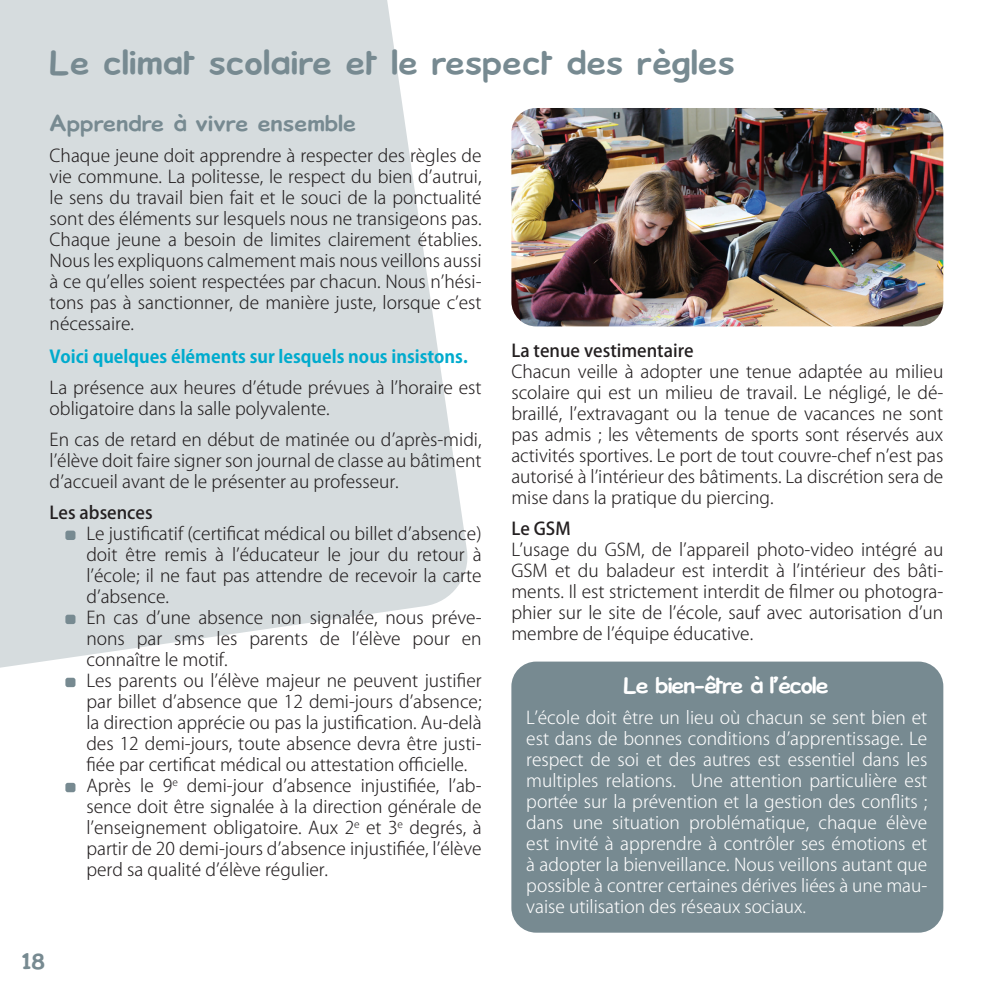
<style>
.page{position:relative;width:993px;height:993px;background:#fff}
.page>*{position:absolute;margin:0;border:0;box-sizing:border-box;transform-origin:0 0}
.t1{font:31.5px "Kronika";letter-spacing:.02em;color:#778a91}
.t2{font:21px "Kronika";letter-spacing:.02em;color:#778a91}
.t3{font:21px "Kronika";letter-spacing:-.04em;color:#fff}
.t4{font:300 17.5px/21px "Koz Go Pro";color:#231f20;text-align:justify}
.t5{font:300 17.5px/21px "Koz Go Pro";color:#fff;text-align:justify}
.t6{font:700 17.5px "Koz Go Pro";color:#00abcd}
.t7{font:500 17.5px "Koz Go Pro";color:#231f20}
</style>
<div class="page">
<svg style="left:0;top:0;width:468px;height:687px;background:#dbe1e2"></svg>
<img style="left:511px;top:108px;width:432px;height:218px">
<div style="left:511px;top:661px;width:432px;height:271px;background:#778a91;border-radius:25px"></div>
<div style="left:65px;top:530px;width:10px;height:10px;background:#778a91;border-radius:2px"></div>
<div style="left:65px;top:614px;width:10px;height:10px;background:#778a91;border-radius:2px"></div>
<div style="left:65px;top:677px;width:10px;height:10px;background:#778a91;border-radius:2px"></div>
<div style="left:65px;top:782px;width:10px;height:10px;background:#778a91;border-radius:2px"></div>
<h1 class="t1" style="left:50px;top:40px;width:686px">Le climat scolaire et le respect des règles</h1>
<p class="t2" style="left:50px;top:108px;width:308px">Apprendre à vivre ensemble</p>
<p class="t4" style="left:50px;top:145px;width:433px">Chaque jeune doit apprendre à respecter des règles de vie commune. La politesse, le respect du bien d’autrui, le sens du travail bien fait et le souci de la ponctualité sont des éléments sur lesquels nous ne transigeons pas.<br>Chaque jeune a besoin de limites clairement établies.<br>Nous les expliquons calmement mais nous veillons aussi à ce qu’elles soient respectées par chacun. Nous n’hési&shy;tons pas à sanctionner, de manière juste, lorsque c’est nécessaire.</p>
<p class="t7" style="left:511px;top:339px;width:184px">La tenue vestimentaire</p>
<p class="t4" style="left:511px;top:361px;width:433px">Chacun veille à adopter une tenue adaptée au milieu scolaire qui est un milieu de travail. Le négligé, le dé&shy;braillé, l’extravagant ou la tenue de vacances ne sont pas admis ; les vêtements de sports sont réservés aux activités sportives. Le port de tout couvre-chef n’est pas autorisé à l’intérieur des bâtiments. La discrétion sera de mise dans la pratique du piercing.</p>
<p class="t7" style="left:511px;top:517px;width:61px">Le GSM</p>
<p class="t4" style="left:511px;top:538px;width:433px">L’usage du GSM, de l’appareil photo-video intégré au GSM et du baladeur est interdit à l’intérieur des bâti&shy;ments. Il est strictement interdit de filmer ou photogra&shy;phier sur le site de l’école, sauf avec autorisation d’un membre de l’équipe éducative.</p>
<p class="t3" style="left:623px;top:669px;width:206px">Le bien-être à l’école</p>
<p class="t5" style="left:526px;top:707px;width:402px">L’école doit être un lieu où chacun se sent bien et est dans de bonnes conditions d’apprentissage. Le respect de soi et des autres est essentiel dans les multiples relations. Une attention particulière est portée sur la prévention et la gestion des conflits ; dans une situation problématique, chaque élève est invité à apprendre à contrôler ses émotions et à adopter la bienveillance. Nous veillons autant que possible à contrer certaines dérives liées à une mau&shy;vaise utilisation des réseaux sociaux.</p>
<p class="t6" style="left:50px;top:345px;width:419px">Voici quelques éléments sur lesquels nous insistons.</p>
<p class="t4" style="left:50px;top:377px;width:433px">La présence aux heures d’étude prévues à l’horaire est obligatoire dans la salle polyvalente.</p>
<p class="t4" style="left:50px;top:429px;width:433px">En cas de retard en début de matinée ou d’après-midi, l’élève doit faire signer son journal de classe au bâtiment d’accueil avant de le présenter au professeur.</p>
<p class="t7" style="left:50px;top:501px;width:105px">Les absences</p>
<p class="t4" style="left:86px;top:523px;width:396px;text-align:left">Le justificatif (certificat médical ou billet d’absence) doit être remis à l’éducateur le jour du retour à l’école; il ne faut pas attendre de recevoir la carte d’absence.<br>En cas d’une absence non signalée, nous préve&shy;nons par sms les parents de l’élève pour en connaître le motif.<br>Les parents ou l’élève majeur ne peuvent justifier par billet d’absence que 12 demi-jours d’absence; la direction apprécie ou pas la justification. Au-delà des 12 demi-jours, toute absence devra être justi&shy;fiée par certificat médical ou attestation officielle.<br>Après le 9<sup>e</sup> demi-jour d’absence injustifiée, l’ab&shy;sence doit être signalée à la direction générale de l’enseignement obligatoire. Aux 2<sup>e</sup> et 3<sup>e</sup> degrés, à partir de 20 demi-jours d’absence injustifiée, l’élève perd sa qualité d’élève régulier.</p>
<p class="t2" style="left:22px;top:946px;width:25px">18</p>
</div>
